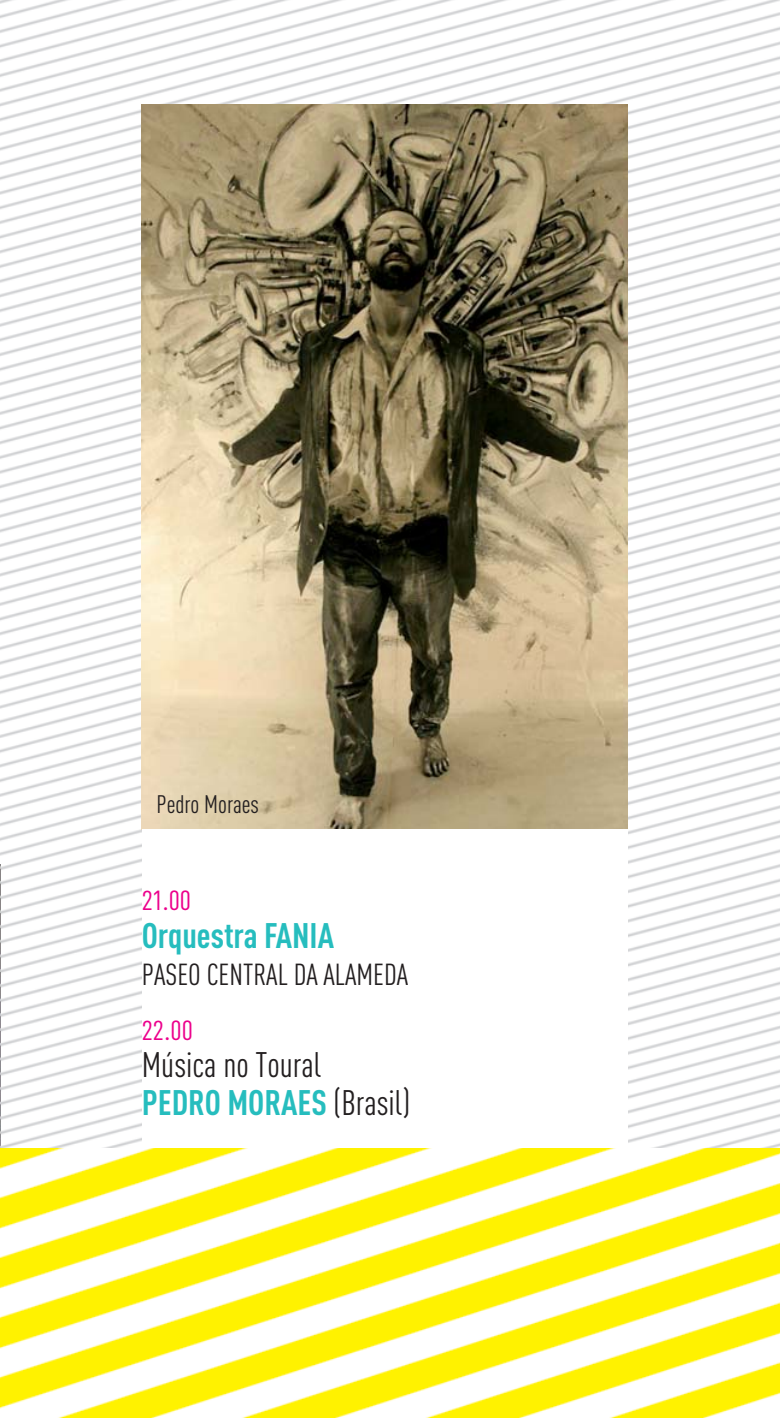
<style>
.page{position:relative;width:780px;height:1418px;background:#fff}
.page>*{position:absolute;margin:0;border:0;box-sizing:border-box;transform-origin:0 0}
.t1{font:35px "DIN Cond Bold Alternate";color:#26bdbe}
.t2{font:35px "DIN Cond Regular Alternate";color:#231f20}
.t3{font:32.5px "DIN Cond Regular Alternate";color:#ec008c}
.t4{font:30px "DIN Cond Regular Alternate";color:#231f20}
.t5{font:25px "DIN Cond Regular Alternate";color:#231f20}
.s1{font-family:"DIN Cond Regular Alternate";color:#231f20}
</style>
<div class="page">
<img style="left:0;top:0;width:780px;height:1148px">
<img style="left:0;top:865px;width:1px;height:547px">
<img style="left:142px;top:104px;width:485px;height:725px">
<div style="left:142px;top:829px;width:485px;height:540px;background:#fff"></div>
<img style="left:0;top:1148px;width:780px;height:269px">
<p class="t5" style="left:156px;top:795px;width:104px">Pedro Moraes</p>
<p class="t3" style="left:142px;top:886px;width:51px">21.00</p>
<p class="t1" style="left:142px;top:922px;width:194px">Orquestra FANIA</p>
<p class="t4" style="left:142px;top:963px;width:268px">PASEO CENTRAL DA ALAMEDA</p>
<p class="t3" style="left:142px;top:1016px;width:53px">22.00</p>
<p class="t2" style="left:142px;top:1052px;width:181px">Música no Toural</p>
<p class="t1" style="left:142px;top:1089px;width:270px">PEDRO MORAES <span class="s1">(Brasil)</span></p>
</div>
